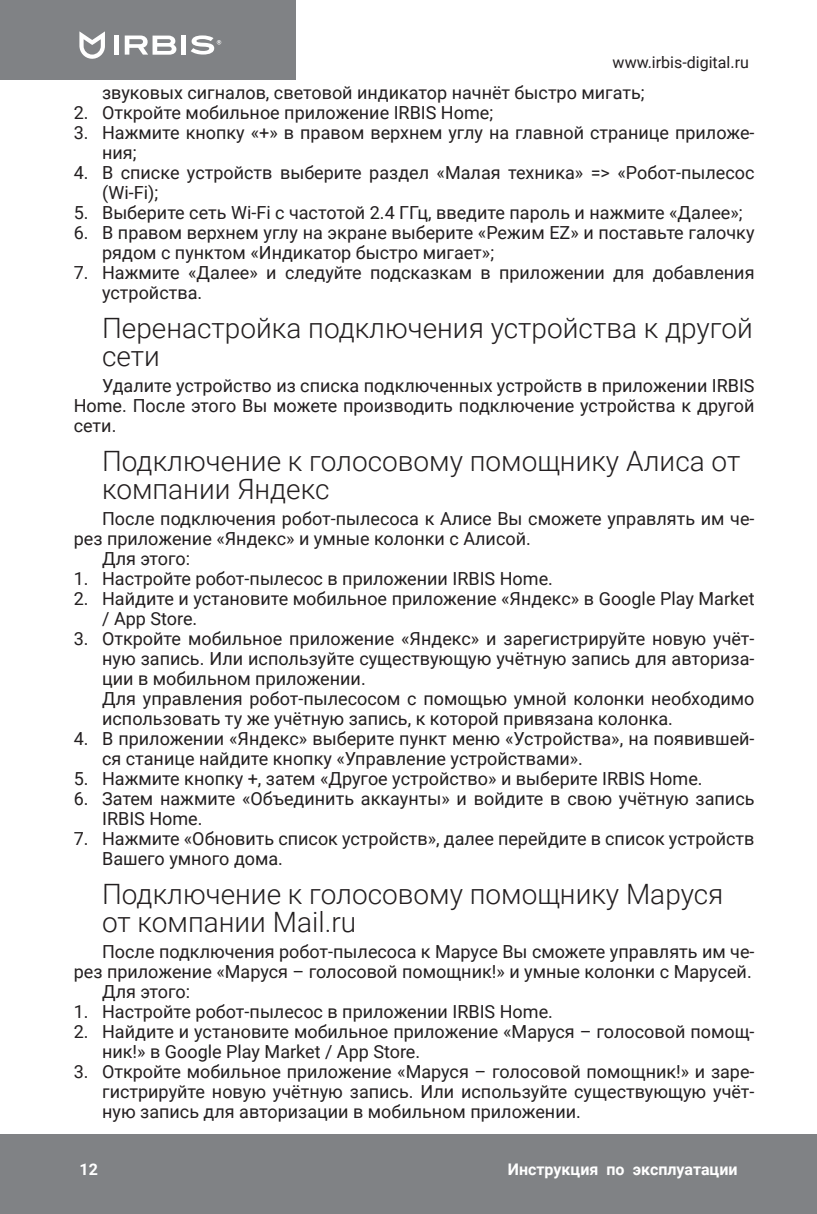
<style>
.page{position:relative;width:817px;height:1214px;background:#fff}
.page>*{position:absolute;margin:0;border:0;box-sizing:border-box;transform-origin:0 0}
.t1{font:300 28px/28px "Roboto";color:#231f20}
.t2{font:18px/20px "Roboto";color:#231f20}
.t3{font:700 16px "Roboto";color:#fff}
.t4{font:16px "Roboto";color:#231f20}
</style>
<div class="page">
<div style="left:0;top:1134px;width:816px;height:79px;background:#808285"></div>
<div style="left:0;top:0;width:295px;height:79px;background:#808285"></div>
<svg style="left:79px;top:31px;width:26px;height:28px"></svg>
<div style="left:114px;top:36px;width:5px;height:19px;background:#fff"></div>
<svg style="left:125px;top:36px;width:51px;height:19px"></svg>
<div style="left:181px;top:36px;width:5px;height:19px;background:#fff"></div>
<svg style="left:191px;top:35px;width:30px;height:20px"></svg>
<p class="t4" style="left:612px;top:51px;width:138px">www.irbis-digital.ru</p>
<p class="t2" style="left:102px;top:81px;width:544px">звуковых сигналов, световой индикатор начнёт быстро мигать;</p>
<p class="t2" style="left:74px;top:101px;width:421px">2. Откройте мобильное приложение IRBIS Home;</p>
<p class="t2" style="left:102px;top:121px;width:653px;text-indent:-28px">3. Нажмите кнопку «+» в правом верхнем углу на главной странице приложе&shy;ния;</p>
<p class="t2" style="left:102px;top:161px;width:653px;text-indent:-28px">4. В списке устройств выберите раздел «Малая техника» =&gt; «Робот-пылесос (Wi-Fi);</p>
<p class="t2" style="left:74px;top:201px;width:670px">5. Выберите сеть Wi-Fi с частотой 2.4 ГГц, введите пароль и нажмите «Далее»;</p>
<p class="t2" style="left:102px;top:221px;width:653px;text-indent:-28px">6. В правом верхнем углу на экране выберите «Режим EZ» и поставьте галочку рядом с пунктом «Индикатор быстро мигает»;</p>
<p class="t2" style="left:102px;top:261px;width:653px;text-indent:-28px">7. Нажмите «Далее» и следуйте подсказкам в приложении для добавления устройства.</p>
<h1 class="t1" style="left:102px;top:313px;width:652px">Перенастройка подключения устройства к другой сети</h1>
<p class="t2" style="left:74px;top:374px;width:682px;text-align:justify;text-indent:28px">Удалите устройство из списка подключенных устройств в приложении IRBIS Home. После этого Вы можете производить подключение устройства к другой сети.</p>
<h1 class="t1" style="left:102px;top:446px;width:639px">Подключение к голосовому помощнику Алиса от компании Яндекс</h1>
<p class="t2" style="left:102px;top:507px;width:653px">После подключения робот-пылесоса к Алисе Вы сможете управлять им че-</p>
<p class="t2" style="left:74px;top:527px;width:458px">рез приложение «Яндекс» и умные колонки с Алисой.</p>
<p class="t2" style="left:102px;top:547px;width:89px">Для этого:</p>
<p class="t2" style="left:74px;top:567px;width:480px">1. Настройте робот-пылесос в приложении IRBIS Home.</p>
<p class="t2" style="left:102px;top:587px;width:653px;text-indent:-28px">2. Найдите и установите мобильное приложение «Яндекс» в Google Play Market / App Store.</p>
<p class="t2" style="left:102px;top:627px;width:653px;text-indent:-28px">3. Откройте мобильное приложение «Яндекс» и зарегистрируйте новую учёт&shy;ную запись. Или используйте существующую учётную запись для авториза&shy;ции в мобильном приложении.<br>Для управления робот-пылесосом с помощью умной колонки необходимо использовать ту же учётную запись, к которой привязана колонка.</p>
<p class="t2" style="left:102px;top:727px;width:653px;text-indent:-28px">4. В приложении «Яндекс» выберите пункт меню «Устройства», на появившей&shy;ся станице найдите кнопку «Управление устройствами».</p>
<p class="t2" style="left:74px;top:767px;width:630px">5. Нажмите кнопку +, затем «Другое устройство» и выберите IRBIS Home.</p>
<p class="t2" style="left:102px;top:787px;width:653px;text-indent:-28px">6. Затем нажмите «Объединить аккаунты» и войдите в свою учётную запись<br>IRBIS Home.</p>
<p class="t2" style="left:102px;top:827px;width:653px;text-indent:-28px">7. Нажмите «Обновить список устройств», далее перейдите в список устройств<br>Вашего умного дома.</p>
<h1 class="t1" style="left:102px;top:879px;width:622px">Подключение к голосовому помощнику Маруся от компании Mail.ru</h1>
<p class="t2" style="left:102px;top:940px;width:653px">После подключения робот-пылесоса к Марусе Вы сможете управлять им че-</p>
<p class="t2" style="left:74px;top:960px;width:679px">рез приложение «Маруся – голосовой помощник!» и умные колонки с Марусей.</p>
<p class="t2" style="left:102px;top:980px;width:89px">Для этого:</p>
<p class="t2" style="left:74px;top:1000px;width:480px">1. Настройте робот-пылесос в приложении IRBIS Home.</p>
<p class="t2" style="left:102px;top:1020px;width:653px;text-indent:-28px">2. Найдите и установите мобильное приложение «Маруся – голосовой помощ&shy;ник!» в Google Play Market / App Store.</p>
<p class="t2" style="left:102px;top:1060px;width:653px;text-align:justify;text-indent:-28px">3. Откройте мобильное приложение «Маруся – голосовой помощник!» и заре&shy;гистрируйте новую учётную запись. Или используйте существующую учёт&shy;ную запись для авторизации в мобильном приложении.</p>
<p class="t3" style="left:80px;top:1157px;width:20px">12</p>
<p class="t3" style="left:507px;top:1157px;width:231px">Инструкция по эксплуатации</p>
</div>
